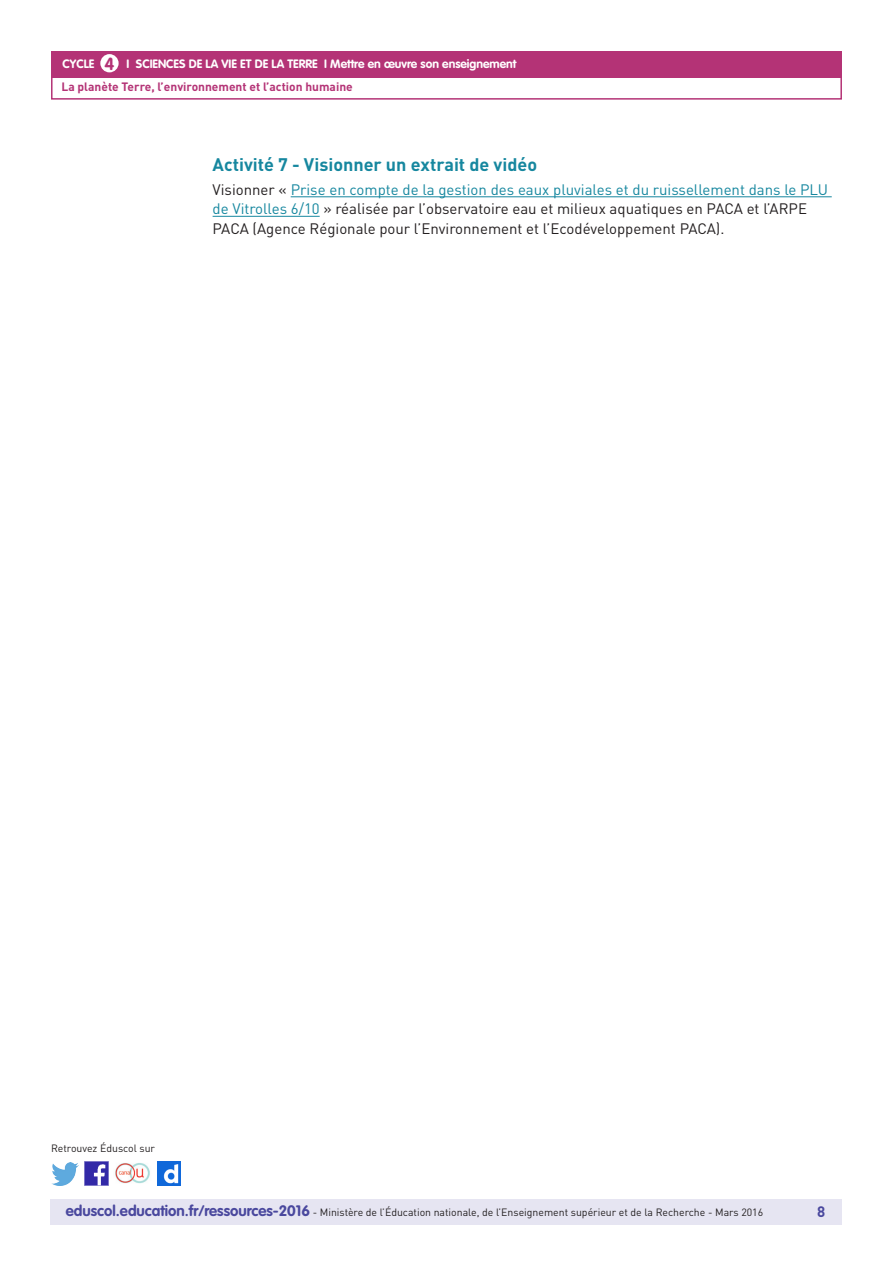
<style>
.page{position:relative;width:893px;height:1263px;background:#fff}
.page>*{position:absolute;margin:0;border:0;box-sizing:border-box;transform-origin:0 0}
._04_Titre_de_niveau{font:700 18px "DIN Pro";color:#16879f}
.t1{font:700 17.25px "VAG Rounded Std";color:#b43376}
._06_Texte_courant{font:15px/19.5px "DIN Pro";color:#231f20}
.t2{font:700 15px "DIN Pro";color:#4a489e}
.t3{font:700 12px "VAG Rounded Std";color:#fff}
.t4{font:700 12px "DIN Pro";color:#b43376}
.t5{font:10.5px "DIN Pro";color:#231f20}
.s1{color:#16879f}
.s2{font-family:"VAG Rounded Std";font-weight:700;font-size:15px;color:#4a489e}
</style>
<div class="page">
<div style="left:50px;top:1199px;width:791px;height:26px;background:#e6e5f2"></div>
<div style="left:51px;top:51px;width:791px;height:27px;background:#b43376"></div>
<div style="left:100px;top:54px;width:19px;height:18px;background:#fff;border-radius:50%"></div>
<img style="left:85px;top:1162px;width:23px;height:23px">
<img style="left:51px;top:1163px;width:28px;height:22px">
<img style="left:158px;top:1162px;width:22px;height:23px">
<img style="left:115px;top:1163px;width:35px;height:21px">
<div style="left:51px;top:75px;width:791px;height:25px;border:2px solid #b43376"></div>
<hr style="left:291px;top:196px;width:541px;height:1px;background:#16879f">
<hr style="left:213px;top:216px;width:107px;height:1px;background:#16879f">
<p class="t1" style="left:105px;top:53px;width:11px">4</p>
<p class="t3" style="left:63px;top:57px;width:33px">CYCLE</p>
<p class="t3" style="left:127px;top:57px;width:391px">I SCIENCES DE LA VIE ET DE LA TERRE I Mettre en œuvre son enseignement</p>
<p class="t4" style="left:61px;top:79px;width:293px">La planète Terre, l’environnement et l’action humaine</p>
<p class="_04_Titre_de_niveau" style="left:213px;top:152px;width:326px">Activité 7 - Visionner un extrait de vidéo</p>
<p class="_06_Texte_courant" style="left:213px;top:179px;width:617px">Visionner « <span class="s1">Prise en compte de la gestion des eaux pluviales et du ruissellement dans le PLU de Vitrolles 6/10</span> » réalisée par l’observatoire eau et milieux aquatiques en PACA et l’ARPE<br>PACA (Agence Régionale pour l’Environnement et l’Ecodéveloppement PACA).</p>
<p class="t5" style="left:51px;top:1141px;width:106px">Retrouvez Éduscol sur</p>
<p class="t5" style="left:66px;top:1205px;width:699px"><span class="s2">eduscol.education.fr/ressources-2016</span> - Ministère de l’Éducation nationale, de l’Enseignement supérieur et de la Recherche - Mars 2016</p>
<p class="t2" style="left:817px;top:1201px;width:10px">8</p>
</div>
